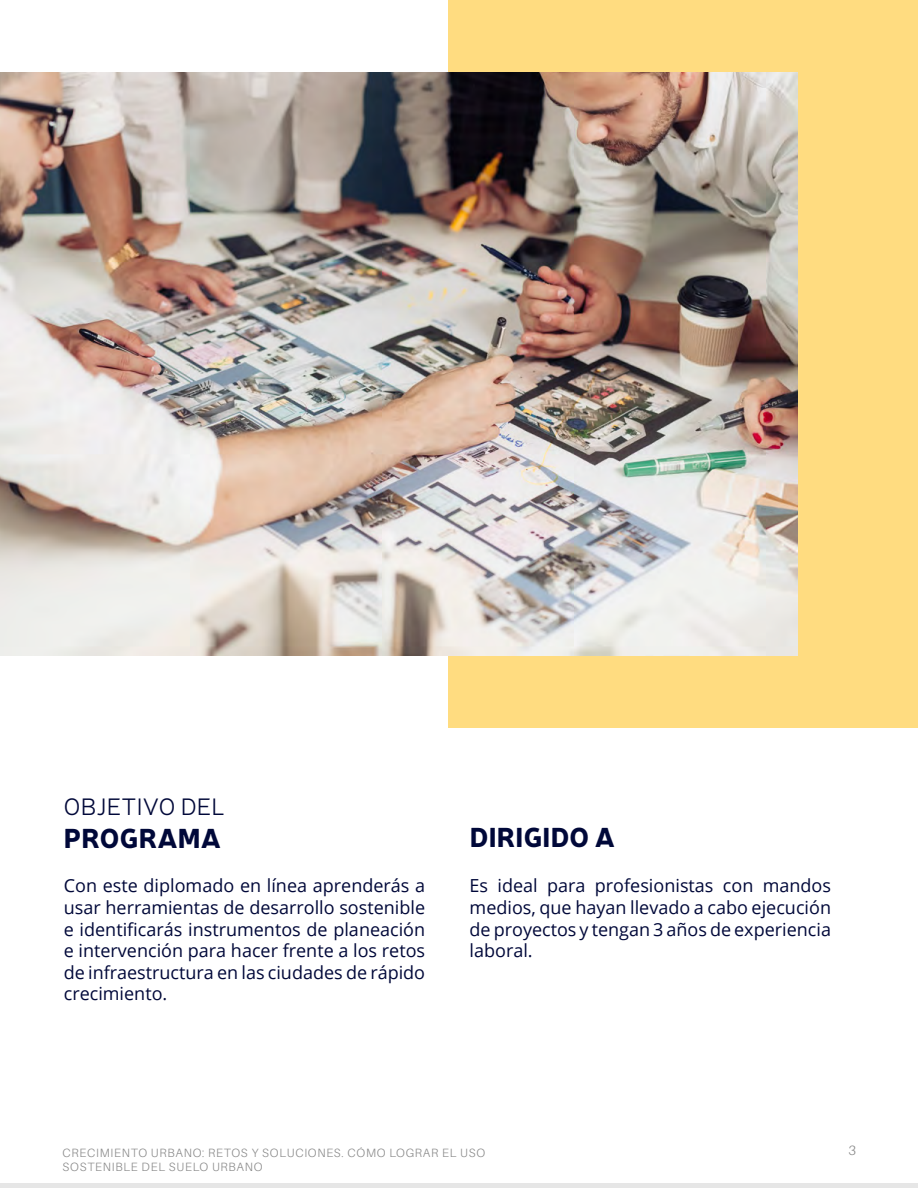
<style>
.page{position:relative;width:918px;height:1188px;background:#fff}
.page>*{position:absolute;margin:0;border:0;box-sizing:border-box;transform-origin:0 0}
.t1{font:900 27px "Neris";letter-spacing:.01em;color:#000839}
.t2{font:300 24px "Neris";letter-spacing:.01em;color:#000839}
.t3{font:18px/21.6px "Open Sans";color:#000839;text-align:justify}
.t4{font:300 13.5px "Aileron";color:#878787}
.t5{font:300 12px "Aileron";letter-spacing:.06em;color:#878787}
</style>
<div class="page">
<hr style="left:0;top:1184px;width:918px;height:4px;background:#e6e6e6">
<div style="left:448px;top:0;width:470px;height:728px;background:#ffdc80"></div>
<img style="left:0;top:72px;width:797px;height:583px">
<h2 class="t2" style="left:64px;top:792px;width:163px">OBJETIVO DEL</h2>
<h1 class="t1" style="left:64px;top:818px;width:159px">PROGRAMA</h1>
<h1 class="t1" style="left:470px;top:818px;width:147px">DIRIGIDO A</h1>
<p class="t3" style="left:64px;top:875px;width:363px">Con este diplomado en línea aprenderás a usar herramientas de desarrollo sostenible e identificarás instrumentos de planeación e intervención para hacer frente a los retos de infraestructura en las ciudades de rápido crecimiento.</p>
<p class="t3" style="left:470px;top:875px;width:363px">Es ideal para profesionistas con mandos medios, que hayan llevado a cabo ejecución de proyectos y tengan 3 años de experiencia laboral.</p>
<p class="t5" style="left:63px;top:1146px;width:424px">CRECIMIENTO URBANO: RETOS Y SOLUCIONES. CÓMO LOGRAR EL USO</p>
<p class="t4" style="left:848px;top:1143px;width:9px">3</p>
<p class="t5" style="left:63px;top:1161px;width:202px">SOSTENIBLE DEL SUELO URBANO</p>
</div>
